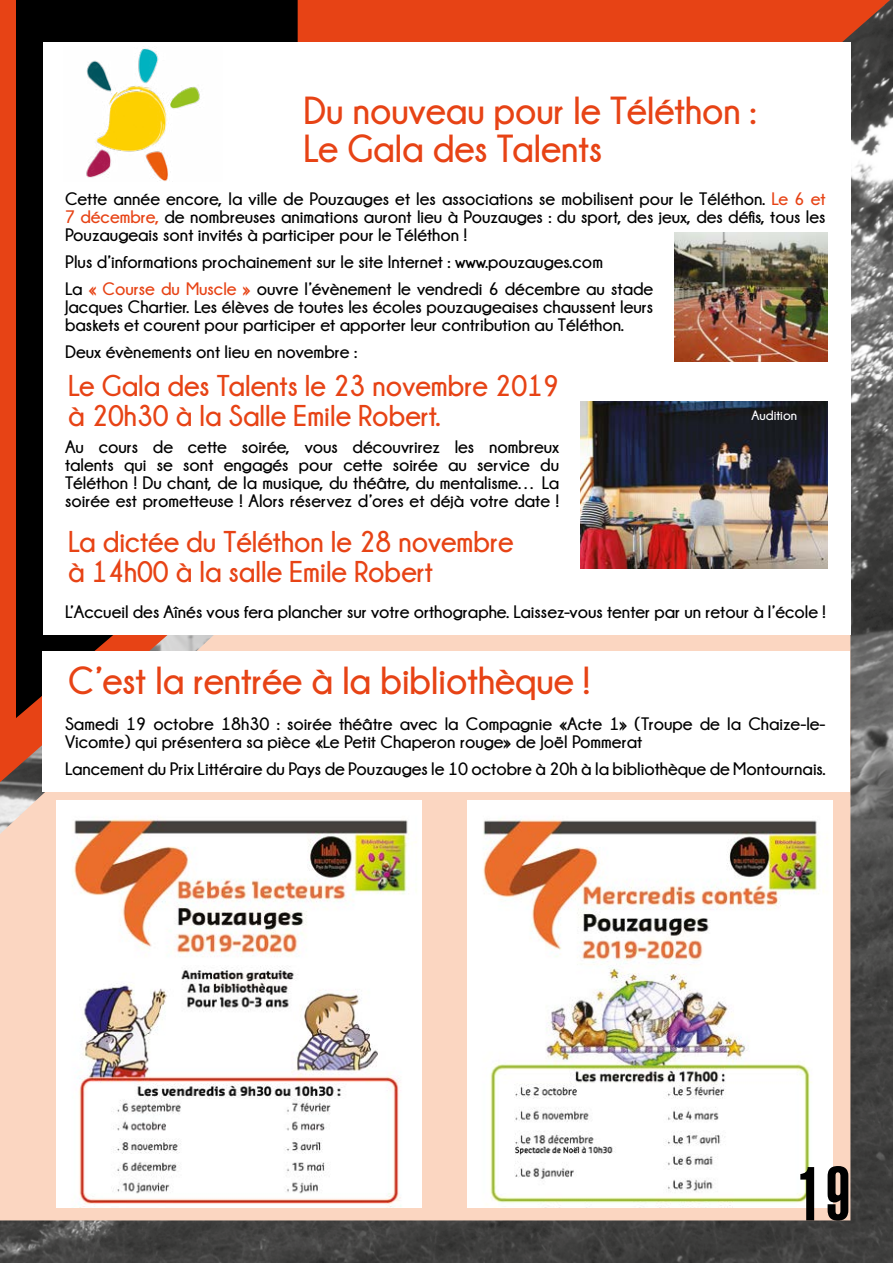
<style>
.page{position:relative;width:893px;height:1263px;background:#fff}
.page>*{position:absolute;margin:0;border:0;box-sizing:border-box;transform-origin:0 0}
.t1{font:900 extra-condensed 75px "Helvetica";color:#000}
.t2{font:700 39px/37.8px "Champagne&Limousines";color:#e74315;scale:.95 1}
.t3{font:700 30px/30px "Champagne&Limousines";color:#e74315;scale:.95 1}
.t4{font:700 18px/18px "Champagne&Limousines";color:#000}
.t5{font:700 13.5px "Champagne&Limousines";color:#fff}
.s1{color:#e74315}
</style>
<div class="page">
<img style="left:0;top:0;width:893px;height:1263px">
<svg style="left:0;top:631px;width:850px;height:589px;background:#eec5b0"></svg>
<div style="left:43px;top:651px;width:807px;height:140px;background:#fff"></div>
<div style="left:43px;top:43px;width:807px;height:592px;background:#fff"></div>
<img style="left:56px;top:800px;width:366px;height:408px">
<img style="left:467px;top:800px;width:366px;height:408px">
<img style="left:675px;top:232px;width:152px;height:129px">
<img style="left:580px;top:402px;width:247px;height:166px">
<img style="left:86px;top:48px;width:114px;height:133px">
<h2 class="t2" style="left:304px;top:91px;width:478px">Du nouveau pour le Téléthon :<br>Le Gala des Talents</h2>
<p class="t4" style="left:65px;top:190px;width:762px;text-align:justify">Cette année encore, la ville de Pouzauges et les associations se mobilisent pour le Téléthon. <span class="s1">Le 6 et 7 décembre,</span> de nombreuses animations auront lieu à Pouzauges : du sport, des jeux, des défis, tous les Pouzaugeais sont invités à participer pour le Téléthon !</p>
<p class="t4" style="left:65px;top:248px;width:590px;line-height:27px">Plus d’informations prochainement sur le site Internet : www.pouzauges.com<br>La <span class="s1">« Course du Muscle »</span> ouvre l’évènement le vendredi 6 décembre au stade</p>
<p class="t4" style="left:65px;top:298px;width:590px">Jacques Chartier. Les élèves de toutes les écoles pouzaugeaises chaussent leurs baskets et courent pour participer et apporter leur contribution au Téléthon.</p>
<p class="t4" style="left:65px;top:343px;width:294px">Deux évènements ont lieu en novembre :</p>
<h3 class="t3" style="left:68px;top:370px;width:518px">Le Gala des Talents le 23 novembre 2019 à 20h30 à la Salle Emile Robert.</h3>
<p class="t4" style="left:65px;top:438px;width:496px;text-align:justify">Au cours de cette soirée, vous découvrirez les nombreux talents qui se sont engagés pour cette soirée au service du Téléthon ! Du chant, de la musique, du théâtre, du mentalisme… La soirée est prometteuse ! Alors réservez d’ores et déjà votre date !</p>
<h3 class="t3" style="left:68px;top:527px;width:471px">La dictée du Téléthon le 28 novembre à 14h00 à la salle Emile Robert</h3>
<p class="t4" style="left:65px;top:603px;width:762px">L’Accueil des Aînés vous fera plancher sur votre orthographe. Laissez-vous tenter par un retour à l’école !</p>
<p class="t5" style="left:752px;top:408px;width:47px">Audition</p>
<h2 class="t2" style="left:68px;top:661px;width:551px">C’est la rentrée à la bibliothèque !</h2>
<p class="t4" style="left:65px;top:715px;width:762px">Samedi 19 octobre 18h30 : soirée théâtre avec la Compagnie «Acte 1» (Troupe de la Chaize-le-<br>Vicomte) qui présentera sa pièce «Le Petit Chaperon rouge» de Joël Pommerat</p>
<p class="t4" style="left:65px;top:760px;width:762px">Lancement du Prix Littéraire du Pays de Pouzauges le 10 octobre à 20h à la bibliothèque de Montournais.</p>
<h1 class="t1" style="left:797px;top:1151px;width:55px">19</h1>
</div>
